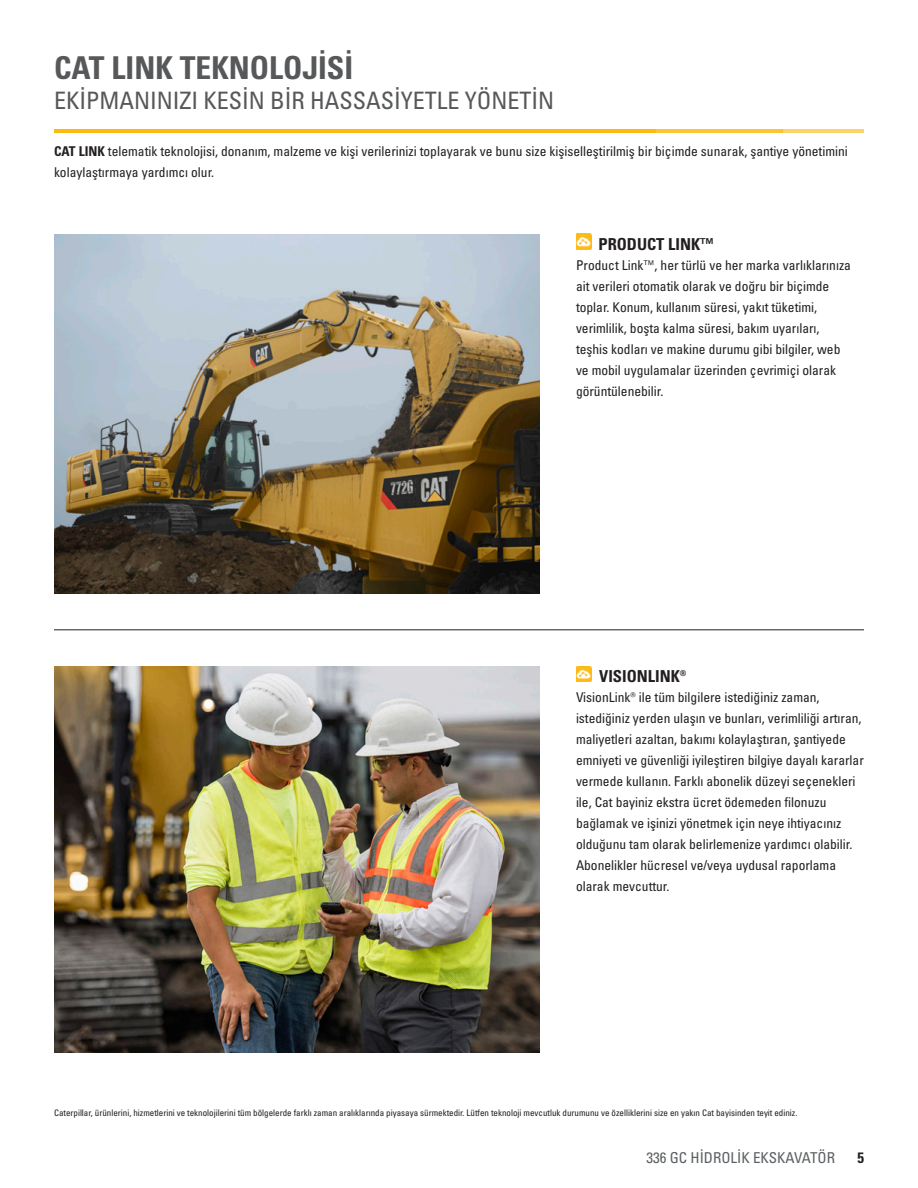
<style>
.page{position:relative;width:918px;height:1188px;background:#fff}
.page>*{position:absolute;margin:0;border:0;box-sizing:border-box;transform-origin:0 0}
.t1{font:31.5px "Univers LTCYR 67 Bold Cond";color:#57585a}
.t2{font:condensed 24px "Univers LTCYR 57";color:#57585a}
.t3{font:16.5px "Univers LTCYR 67 Bold Cond";color:#231f20}
.t4{font:condensed 15px "Univers LTCYR 57";color:#5d6163}
.t5{font:15px "Univers LTCYR 67 Bold Cond";color:#231f20}
.t6{font:condensed 13.5px/21px "Univers LTCYR 57";color:#231f20}
.t7{font:condensed 9px "Univers LTCYR 57";color:#231f20}
.s1{font-family:"Univers LTCYR 67 Bold Cond";font-stretch:normal}
</style>
<div class="page">
<img style="left:54px;top:234px;width:486px;height:360px">
<img style="left:576px;top:234px;width:16px;height:16px">
<img style="left:576px;top:666px;width:16px;height:16px">
<img style="left:54px;top:666px;width:486px;height:387px">
<hr style="left:54px;top:129px;width:601px;height:4px;background:#fcba13">
<hr style="left:654px;top:129px;width:128px;height:4px;background:#fcc437">
<hr style="left:782px;top:129px;width:82px;height:4px;background:#fdd266">
<hr style="left:54px;top:630px;width:810px;height:1px;background:#231f20">
<h1 class="t1" style="left:54px;top:49px;width:301px">CAT LINK TEKNOLOJİSİ</h1>
<h2 class="t2" style="left:54px;top:85px;width:502px">EKİPMANINIZI KESİN BİR HASSASİYETLE YÖNETİN</h2>
<p class="t6" style="left:54px;top:141px;width:795px"><span class="s1">CAT LINK</span> telematik teknolojisi, donanım, malzeme ve kişi verilerinizi toplayarak ve bunu size kişiselleştirilmiş bir biçimde sunarak, şantiye yönetimini kolaylaştırmaya yardımcı olur.</p>
<p class="t3" style="left:598px;top:234px;width:117px">PRODUCT LINK™</p>
<p class="t6" style="left:576px;top:255px;width:277px">Product Link™, her türlü ve her marka varlıklarınıza ait verileri otomatik olarak ve doğru bir biçimde toplar. Konum, kullanım süresi, yakıt tüketimi, verimlilik, boşta kalma süresi, bakım uyarıları, teşhis kodları ve makine durumu gibi bilgiler, web ve mobil uygulamalar üzerinden çevrimiçi olarak görüntülenebilir.</p>
<p class="t3" style="left:599px;top:666px;width:89px">VISIONLINK®</p>
<p class="t6" style="left:576px;top:687px;width:289px">VisionLink® ile tüm bilgilere istediğiniz zaman, istediğiniz yerden ulaşın ve bunları, verimliliği artıran, maliyetleri azaltan, bakımı kolaylaştıran, şantiyede emniyeti ve güvenliği iyileştiren bilgiye dayalı kararlar vermede kullanın. Farklı abonelik düzeyi seçenekleri ile, Cat bayiniz ekstra ücret ödemeden filonuzu bağlamak ve işinizi yönetmek için neye ihtiyacınız olduğunu tam olarak belirlemenize yardımcı olabilir.<br>Abonelikler hücresel ve/veya uydusal raporlama olarak mevcuttur.</p>
<p class="t7" style="left:54px;top:1107px;width:745px">Caterpillar, ürünlerini, hizmetlerini ve teknolojilerini tüm bölgelerde farklı zaman aralıklarında piyasaya sürmektedir. Lütfen teknoloji mevcutluk durumunu ve özelliklerini size en yakın Cat bayisinden teyit ediniz.</p>
<p class="t4" style="left:646px;top:1148px;width:190px">336 GC HİDROLİK EKSKAVATÖR</p>
<p class="t5" style="left:857px;top:1148px;width:8px">5</p>
</div>
